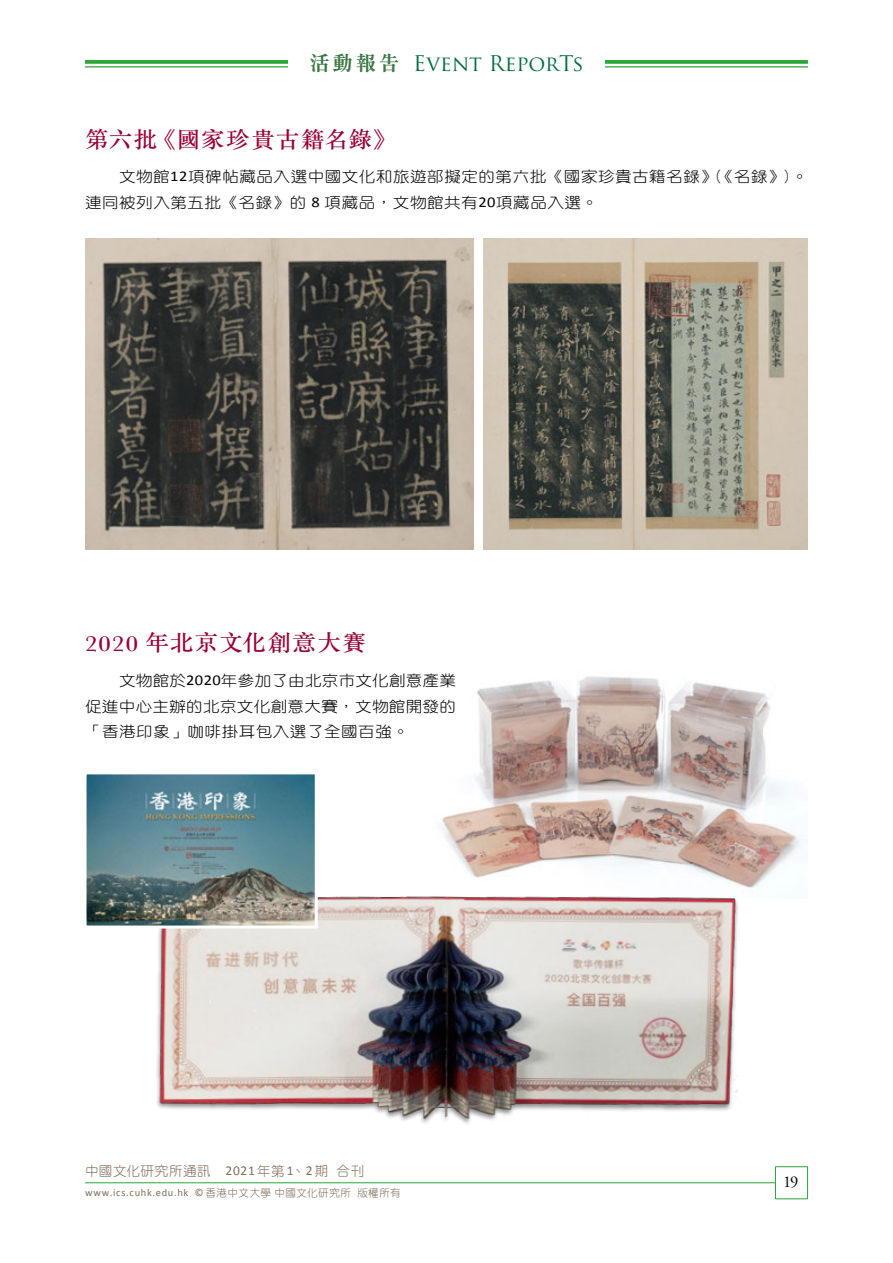
<style>
.page{position:relative;width:893px;height:1263px;background:#fff}
.page>*{position:absolute;margin:0;border:0;box-sizing:border-box;transform-origin:0 0}
.c_Event_hd3{font:500 22.5px "M Sung HK";letter-spacing:.05em;color:#9a0036;scale:1.05 1}
.t1{font:21px "Trajan Pro";color:#046c38}
.t2{font:16.5px "Adobe Garamond Pro";color:#000}
.c_BODY_chi{font:15px/25.5px "DF Yuan Lt HK BF";letter-spacing:.035em;color:#000;scale:1.1 1}
.t3{font:13.5px "DF Yuan Lt HK BF";letter-spacing:.04em;color:#816d5a}
.t4{font:10.5px "Calibri";letter-spacing:.065em;color:#816d5a}
.s1{font-family:"M Sung HK";font-weight:700;color:#397642}
.s2{font-family:"Calibri"}
.s3{font-family:"DF Yuan Lt HK BF"}
</style>
<div class="page">
<img style="left:438px;top:676px;width:370px;height:212px">
<img style="left:156px;top:886px;width:584px;height:238px">
<div style="left:775px;top:1166px;width:33px;height:33px;background:#fff;border:1px solid #2aa738"></div>
<hr style="left:85px;top:1182px;width:690px;height:1px;background:#2aa738">
<svg style="left:85px;top:60px;width:723px;height:4px;background:#36ac44"></svg>
<hr style="left:85px;top:66px;width:723px;height:2px;background:#2aa738">
<div style="left:288px;top:52px;width:317px;height:22px;background:#fff"></div>
<img style="left:85px;top:238px;width:388px;height:311px">
<img style="left:88px;top:775px;width:226px;height:149px">
<div style="left:84px;top:771px;width:234px;height:157px;border:3px solid #fff"></div>
<img style="left:483px;top:238px;width:325px;height:311px">
<h2 class="t1" style="left:309px;top:50px;width:276px"><span class="s1">活動報告</span> Event ReporTs</h2>
<p class="c_Event_hd3" style="left:85px;top:124px;width:298px">第六批《國家珍貴古籍名錄》</p>
<p class="c_BODY_chi" style="left:85px;top:164px;width:659px;text-indent:34px">文物館<span class="s2">12</span>項碑帖藏品入選中國文化和旅遊部擬定的第六批《國家珍貴古籍名錄》（《名錄》）。連同被列入第五批《名錄》的 <span class="s2">8</span> 項藏品，文物館共有<span class="s2">20</span>項藏品入選。</p>
<p class="c_Event_hd3" style="left:85px;top:627px;width:269px">2020 年北京文化創意大賽</p>
<p class="c_BODY_chi" style="left:85px;top:668px;width:339px;text-align:justify;text-indent:34px">文物館於<span class="s2">2020</span>年參加了由北京市文化創意產業促進中心主辦的北京文化創意大賽，文物館開發的「香港印象」咖啡掛耳包入選了全國百強。</p>
<p class="t3" style="left:85px;top:1164px;width:281px">中國文化研究所通訊　<span class="s2">2021</span> 年第<span class="s2">1</span>、<span class="s2">2</span>期 合刊</p>
<p class="t4" style="left:85px;top:1186px;width:317px">www.ics.cuhk.edu.hk © <span class="s3">香港中文大學中國文化研究所 版權所有</span></p>
<p class="t2" style="left:783px;top:1172px;width:17px">19</p>
</div>
